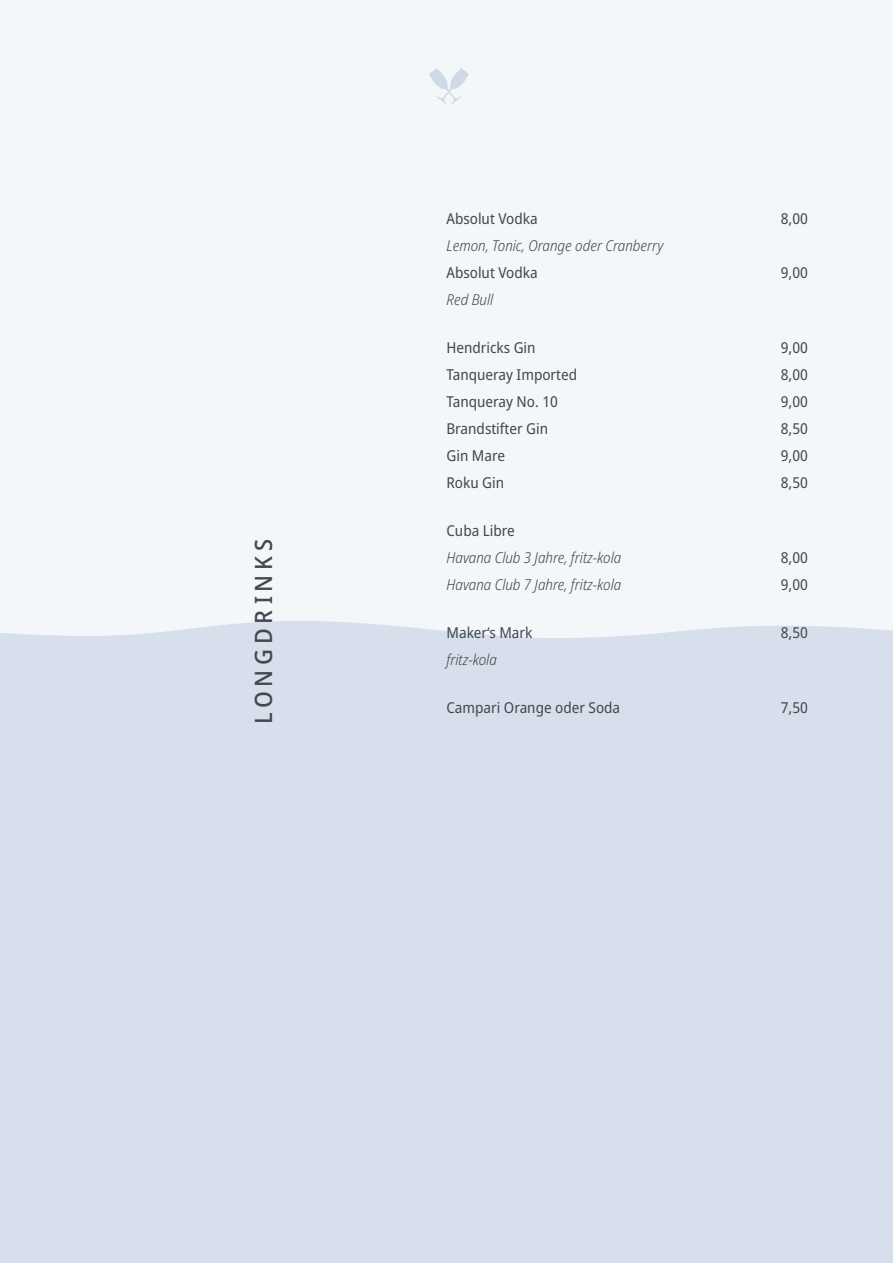
<style>
.page{position:relative;width:893px;height:1263px;background:#f4f7f9}
.page>*{position:absolute;margin:0;border:0;box-sizing:border-box;transform-origin:0 0}
.t1{font:500 semi-condensed 24px "Noto Sans";letter-spacing:.195em;color:#41494e}
.t2{font:semi-condensed 15px "Noto Sans";color:#41494e}
.t3{font:italic 300 semi-condensed 15px "Noto Sans";color:#41494e}
</style>
<div class="page">
<svg style="left:429px;top:68px;width:40px;height:37px"></svg>
<div style="left:0;top:621px;width:893px;height:642px;background:#d7dfec"></div>
<h1 class="t1" style="left:247px;top:724px;width:187px;rotate:-90deg">LONGDRINKS</h1>
<p class="t2" style="left:446px;top:208px;width:93px">Absolut Vodka</p>
<p class="t2" style="left:781px;top:208px;width:29px">8,00</p>
<p class="t3" style="left:446px;top:235px;width:218px">Lemon, Tonic, Orange oder Cranberry</p>
<p class="t2" style="left:446px;top:262px;width:93px">Absolut Vodka</p>
<p class="t2" style="left:781px;top:262px;width:29px">9,00</p>
<p class="t3" style="left:446px;top:289px;width:48px">Red Bull</p>
<p class="t2" style="left:446px;top:337px;width:91px">Hendricks Gin</p>
<p class="t2" style="left:781px;top:337px;width:29px">9,00</p>
<p class="t2" style="left:446px;top:364px;width:132px">Tanqueray Imported</p>
<p class="t2" style="left:781px;top:364px;width:29px">8,00</p>
<p class="t2" style="left:446px;top:391px;width:113px">Tanqueray No. 10</p>
<p class="t2" style="left:781px;top:391px;width:29px">9,00</p>
<p class="t2" style="left:446px;top:418px;width:103px">Brandstifter Gin</p>
<p class="t2" style="left:781px;top:418px;width:29px">8,50</p>
<p class="t2" style="left:446px;top:445px;width:60px">Gin Mare</p>
<p class="t2" style="left:781px;top:445px;width:29px">9,00</p>
<p class="t2" style="left:446px;top:472px;width:59px">Roku Gin</p>
<p class="t2" style="left:781px;top:472px;width:29px">8,50</p>
<p class="t2" style="left:446px;top:520px;width:70px">Cuba Libre</p>
<p class="t3" style="left:446px;top:547px;width:176px">Havana Club 3 Jahre, fritz-kola</p>
<p class="t2" style="left:781px;top:547px;width:29px">8,00</p>
<p class="t3" style="left:446px;top:574px;width:176px">Havana Club 7 Jahre, fritz-kola</p>
<p class="t2" style="left:781px;top:574px;width:29px">9,00</p>
<p class="t2" style="left:446px;top:622px;width:87px">Maker‘s Mark</p>
<p class="t2" style="left:781px;top:622px;width:29px">8,50</p>
<p class="t3" style="left:446px;top:649px;width:52px">fritz-kola</p>
<p class="t2" style="left:446px;top:697px;width:175px">Campari Orange oder Soda</p>
<p class="t2" style="left:781px;top:697px;width:29px">7,50</p>
</div>
